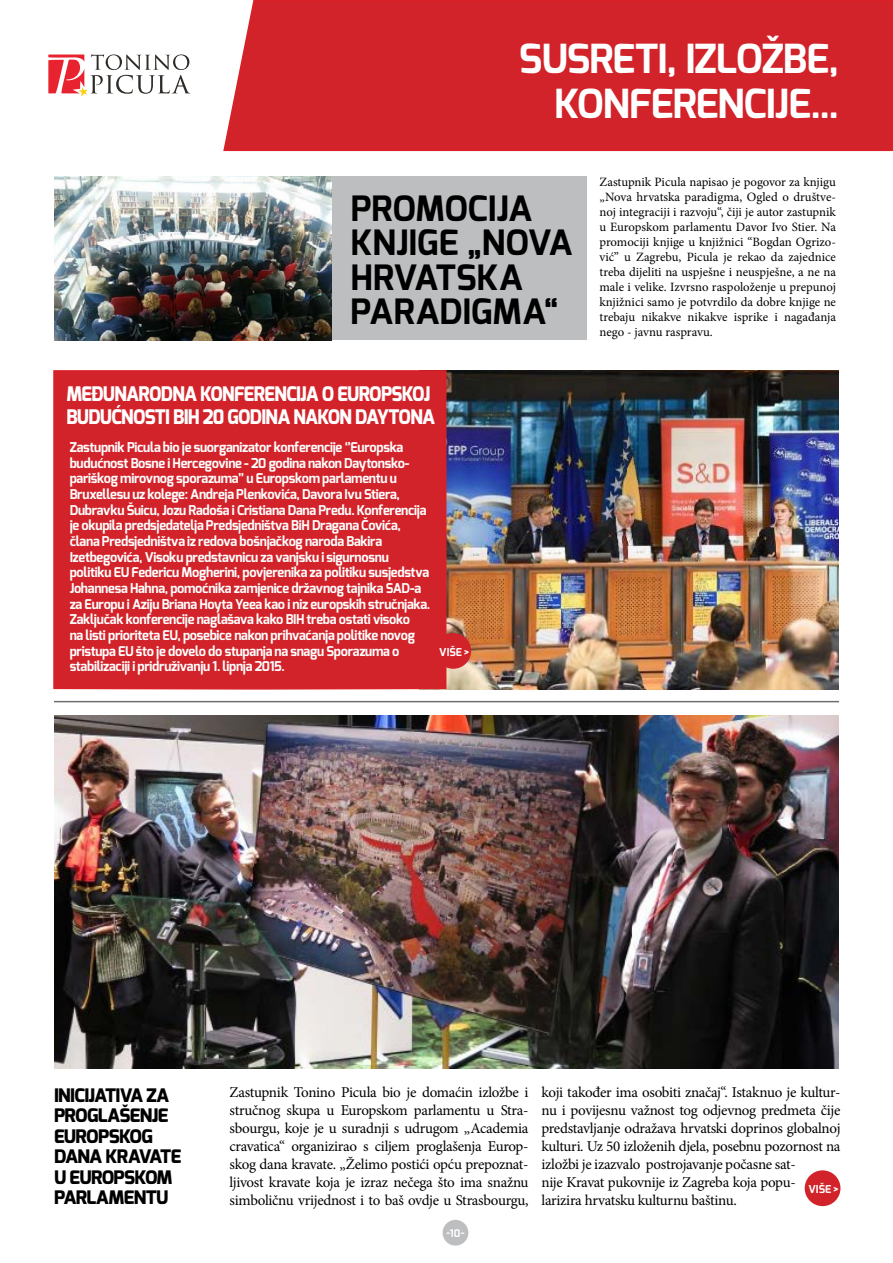
<style>
.page{position:relative;width:893px;height:1263px;background:#fff}
.page>*{position:absolute;margin:0;border:0;box-sizing:border-box;transform-origin:0 0}
.t1{font:700 40.05px/45.5px "Exo";letter-spacing:-.025em;color:#fff;text-align:right}
.t2{font:700 34.95px/34px "Exo";color:#000}
.t3{font:800 20.1px/22.8px "Exo";letter-spacing:-.04em;color:#fff;scale:.92 1}
.t4{font:800 18.6px/20.4px "Exo";letter-spacing:-.04em;color:#000}
.t5{font:15px/18px "Minion Pro";letter-spacing:-.02em;color:#000;text-align:justify}
.t6{font:700 13.5px/15.6px "Exo";letter-spacing:-.02em;color:#fff;scale:.96 1}
.t7{font:12.75px/15px "Minion Pro";color:#000;text-align:justify}
.t8{font:700 10.95px "Exo";color:#fff}
.t9{font:700 10.5px "Exo";color:#fff}
</style>
<div class="page">
<img style="left:54px;top:715px;width:785px;height:354px">
<img style="left:447px;top:370px;width:392px;height:320px">
<div style="left:330px;top:176px;width:257px;height:164px;background:#bcbec0"></div>
<img style="left:54px;top:176px;width:277px;height:164px">
<div style="left:53px;top:370px;width:394px;height:320px;background:#d2232a"></div>
<div style="left:443px;top:1220px;width:25px;height:25px;background:#bcbec0;border-radius:50%"></div>
<hr style="left:54px;top:701px;width:785px;height:1px;background:#6d6e71">
<div style="left:805px;top:1170px;width:35px;height:36px;background:#d2232a;border-radius:50%"></div>
<div style="left:223px;top:0;width:670px;height:152px;background:#d2232a"></div>
<svg style="left:48px;top:54px;width:142px;height:43px"></svg>
<div style="left:435px;top:633px;width:36px;height:36px;background:#d2232a;border-radius:50%"></div>
<h1 class="t1" style="left:519px;top:36px;width:322px">SUSRETI, IZLOŽBE,<br>KONFERENCIJE...</h1>
<h2 class="t2" style="left:351px;top:192px;width:222px">PROMOCIJA<br>KNJIGE „NOVA<br>HRVATSKA<br>PARADIGMA“</h2>
<h3 class="t3" style="left:66px;top:383px;width:402px">MEĐUNARODNA KONFERENCIJA O EUROPSKOJ<br>BUDUĆNOSTI BIH 20 GODINA NAKON DAYTONA</h3>
<p class="t6" style="left:70px;top:439px;width:377px">Zastupnik Picula bio je suorganizator konferencije ‘’Europska budućnost Bosne i Hercegovine - 20 godina nakon Daytonsko&shy;pariškog mirovnog sporazuma’’ u Europskom parlamentu u Bruxellesu uz kolege: Andreja Plenkovića, Davora Ivu Stiera, Dubravku Šuicu, Jozu Radoša i Cristiana Dana Predu. Konferencija je okupila predsjedatelja Predsjedništva BiH Dragana Čovića, člana Predsjedništva iz redova bošnjačkog naroda Bakira Izetbegovića, Visoku predstavnicu za vanjsku i sigurnosnu politiku EU Federicu Mogherini, povjerenika za politiku susjedstva Johannesa Hahna, pomoćnika zamjenice državnog tajnika SAD-a za Europu i Aziju Briana Hoyta Yeea kao i niz europskih stručnjaka.<br>Zaključak konferencije naglašava kako BIH treba ostati visoko<br>na listi prioriteta EU, posebice nakon prihvaćanja politike novog pristupa EU što je dovelo do stupanja na snagu Sporazuma o stabilizaciji i pridruživanju 1. lipnja 2015.</p>
<p class="t8" style="left:439px;top:645px;width:31px">VIŠE &gt;</p>
<p class="t7" style="left:599px;top:174px;width:238px">Zastupnik Picula napisao je pogovor za knjigu „Nova hrvatska paradigma, Ogled o društve&shy;noj integraciji i razvoju“, čiji je autor zastupnik u Europskom parlamentu Davor Ivo Stier. Na promociji knjige u knjižnici “Bogdan Ogrizo&shy;vić” u Zagrebu, Picula je rekao da zajednice treba dijeliti na uspješne i neuspješne, a ne na male i velike. Izvrsno raspoloženje u prepunoj knjižnici samo je potvrdilo da dobre knjige ne trebaju nikakve nikakve isprike i nagađanja nego - javnu raspravu.</p>
<h3 class="t4" style="left:54px;top:1085px;width:129px">INICIJATIVA ZA<br>PROGLAŠENJE<br>EUROPSKOG<br>DANA KRAVATE<br>U EUROPSKOM<br>PARLAMENTU</h3>
<p class="t5" style="left:230px;top:1083px;width:300px">Zastupnik Tonino Picula bio je domaćin izložbe i stručnog skupa u Europskom parlamentu u Stra&shy;sbourgu, koje je u suradnji s udrugom „Academia cravatica“ organizirao s ciljem proglašenja Europ&shy;skog dana kravate. „Želimo postići opću prepoznat&shy;ljivost kravate koja je izraz nečega što ima snažnu simboličnu vrijednost i to baš ovdje u Strasbourgu,</p>
<p class="t5" style="left:541px;top:1083px;width:300px;text-align:left">koji također ima osobiti značaj“. Istaknuo je kultur&shy;nu i povijesnu važnost tog odjevnog predmeta čije predstavljanje odražava hrvatski doprinos globalnoj kulturi. Uz 50 izloženih djela, posebnu pozornost na izložbi je izazvalo postrojavanje počasne sat-<br>nije Kravat pukovnije iz Zagreba koja popu-<br>larizira hrvatsku kulturnu baštinu.</p>
<p class="t8" style="left:808px;top:1182px;width:31px">VIŠE &gt;</p>
<p class="t9" style="left:447px;top:1226px;width:19px">-10-</p>
</div>
